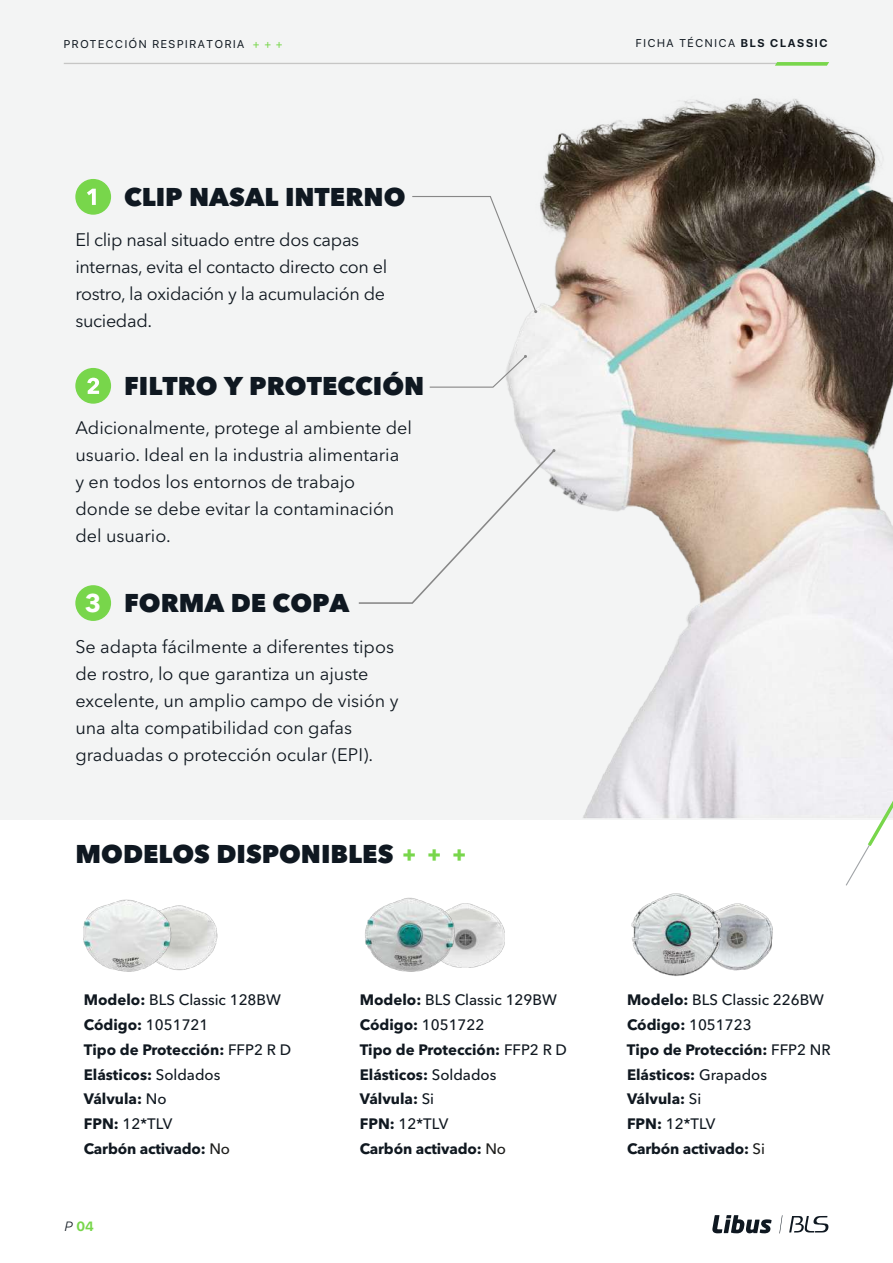
<style>
.page{position:relative;width:893px;height:1263px;background:#fff}
.page>*{position:absolute;margin:0;border:0;box-sizing:border-box;transform-origin:0 0}
.t1{font:800 25.5px "Avenir Next LT Pro";color:#0f1821}
.t2{font:700 25.5px "Avenir Next LT Pro";color:#fff}
.t3{font:18px/27px "Avenir Next LT Pro";color:#101820}
.t4{font:18px/27px "Avenir Next LT Pro";letter-spacing:-.02em;color:#101820}
.t5{font:700 15px/24.8px "Avenir Next LT Pro";color:#101820}
.t6{font:500 15px "Avenir Next LT Pro";color:#101820}
.t7{font:700 13.35px "SF Pro Display";color:#78d64b}
.t8{font:11.25px "SF Pro Display";letter-spacing:.15em;color:#101820}
.s1{color:#78d64b}
.s2{font-weight:700}
.s3{font-family:"SF Pro Text";font-size:21px;color:#78d64b}
.s4{font-weight:500}
.s5{font-weight:500;color:#1d1d1b}
.s6{font-weight:300;font-style:italic;color:#101820}
</style>
<div class="page">
<div style="left:0;top:0;width:893px;height:819px;background:#f3f4f4"></div>
<img style="left:483px;top:98px;width:410px;height:722px">
<hr style="left:64px;top:63px;width:755px;height:1px;background:#c6c6c5">
<svg style="left:775px;top:62px;width:54px;height:4px"></svg>
<svg style="left:846px;top:801px;width:47px;height:85px"></svg>
<svg style="left:712px;top:1215px;width:60px;height:18px"></svg>
<svg style="left:789px;top:1216px;width:39px;height:16px"></svg>
<svg style="left:779px;top:1215px;width:3px;height:18px"></svg>
<div style="left:75px;top:179px;width:36px;height:36px;background:#78d64b;border-radius:50%"></div>
<svg style="left:87px;top:189px;width:9px;height:16px"></svg>
<div style="left:75px;top:585px;width:36px;height:36px;background:#78d64b;border-radius:50%"></div>
<div style="left:75px;top:368px;width:36px;height:36px;background:#78d64b;border-radius:50%"></div>
<svg style="left:87px;top:378px;width:12px;height:16px"></svg>
<img style="left:178px;top:905px;width:40px;height:66px">
<img style="left:83px;top:899px;width:95px;height:73px">
<img style="left:459px;top:903px;width:46px;height:65px">
<img style="left:365px;top:897px;width:94px;height:75px">
<img style="left:733px;top:903px;width:40px;height:68px">
<img style="left:631px;top:893px;width:102px;height:83px">
<svg style="left:429px;top:355px;width:98px;height:33px"></svg>
<svg style="left:412px;top:195px;width:125px;height:118px"></svg>
<svg style="left:358px;top:448px;width:198px;height:157px"></svg>
<p class="t8" style="left:64px;top:36px;width:220px">PROTECCIÓN RESPIRATORIA <span class="s1">+ + +</span></p>
<p class="t8" style="left:636px;top:35px;width:193px">FICHA TÉCNICA <span class="s2">BLS CLASSIC</span></p>
<h1 class="t1" style="left:124px;top:181px;width:283px">CLIP NASAL INTERNO</h1>
<p class="t4" style="left:75px;top:226px;width:313px">El clip nasal situado entre dos capas internas, evita el contacto directo con el rostro, la oxidación y la acumulación de suciedad.</p>
<h1 class="t1" style="left:124px;top:370px;width:302px">FILTRO Y PROTECCIÓN</h1>
<p class="t3" style="left:75px;top:414px;width:338px">Adicionalmente, protege al ambiente del usuario. Ideal en la industria alimentaria y en todos los entornos de trabajo donde se debe evitar la contaminación del usuario.</p>
<h1 class="t2" style="left:85px;top:588px;width:18px">3</h1>
<h1 class="t1" style="left:124px;top:587px;width:227px">FORMA DE COPA</h1>
<p class="t3" style="left:75px;top:633px;width:325px">Se adapta fácilmente a diferentes tipos de rostro, lo que garantiza un ajuste excelente, un amplio campo de visión y una alta compatibilidad con gafas graduadas o protección ocular (EPI).</p>
<h1 class="t1" style="left:76px;top:838px;width:393px">MODELOS DISPONIBLES <span class="s3">+ + +</span></h1>
<p class="t6" style="left:84px;top:991px;width:199px"><span class="s2">Modelo:</span> BLS Classic 128BW</p>
<p class="t6" style="left:360px;top:991px;width:199px"><span class="s2">Modelo:</span> BLS Classic 129BW</p>
<p class="t6" style="left:627px;top:991px;width:199px"><span class="s2">Modelo:</span> BLS Classic 226BW</p>
<p class="t5" style="left:84px;top:1012px;width:126px">Código: <span class="s4">1051721</span></p>
<p class="t5" style="left:360px;top:1012px;width:126px">Código: <span class="s4">1051722</span></p>
<p class="t5" style="left:627px;top:1012px;width:126px">Código: <span class="s4">1051723</span></p>
<p class="t5" style="left:84px;top:1037px;width:209px">Tipo de Protección: <span class="s4">FFP2 R D</span></p>
<p class="t5" style="left:84px;top:1062px;width:138px">Elásticos: <span class="s4">Soldados<br></span>Válvula: <span class="s4">No<br></span>FPN: <span class="s4">12*TLV</span></p>
<p class="t5" style="left:360px;top:1037px;width:209px">Tipo de Protección: <span class="s4">FFP2 R D</span></p>
<p class="t5" style="left:360px;top:1062px;width:138px">Elásticos: <span class="s4">Soldados<br></span>Válvula: <span class="s4">Si<br></span>FPN: <span class="s4">12*TLV</span></p>
<p class="t5" style="left:627px;top:1037px;width:205px">Tipo de Protección: <span class="s4">FFP2 NR</span></p>
<p class="t5" style="left:627px;top:1062px;width:142px">Elásticos: <span class="s4">Grapados<br></span>Válvula: <span class="s4">Si<br></span>FPN: <span class="s4">12*TLV</span></p>
<p class="t5" style="left:84px;top:1136px;width:148px">Carbón activado: <span class="s5">No</span></p>
<p class="t5" style="left:360px;top:1136px;width:148px">Carbón activado: <span class="s5">No</span></p>
<p class="t5" style="left:627px;top:1136px;width:139px">Carbón activado: <span class="s5">Si</span></p>
<p class="t7" style="left:65px;top:1219px;width:31px"><span class="s6">P</span> 04</p>
</div>
